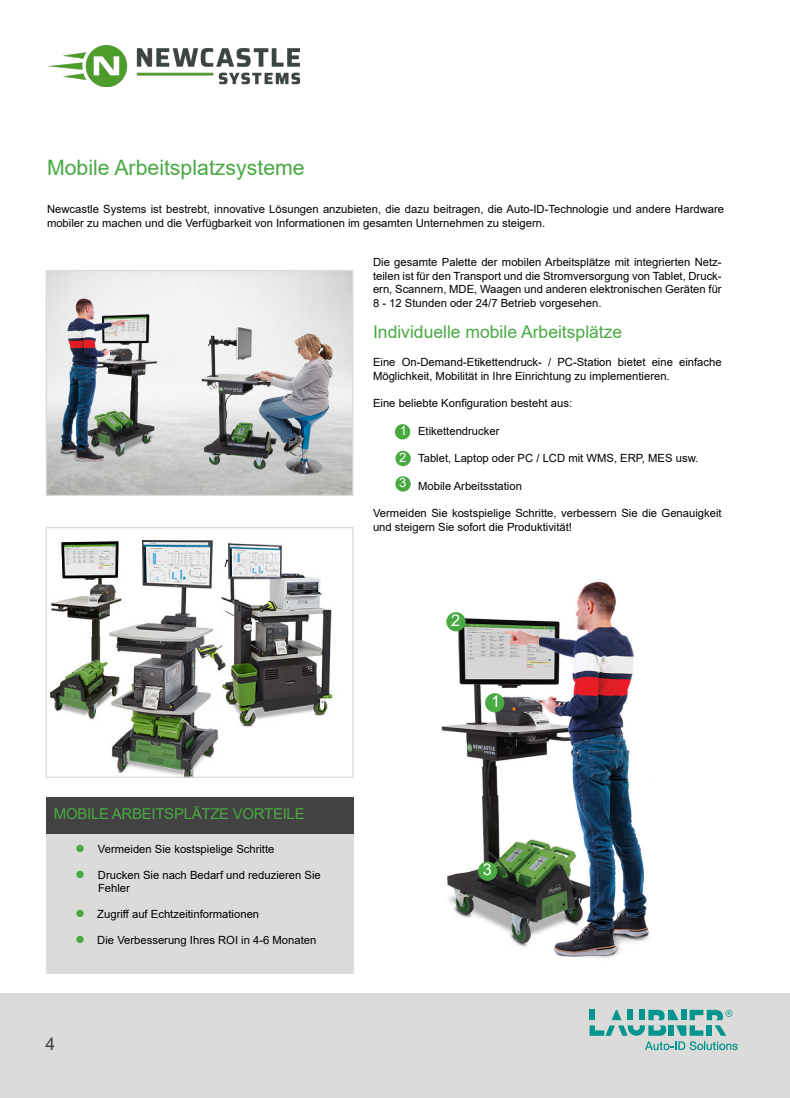
<style>
.page{position:relative;width:790px;height:1098px;background:#fff}
.page>*{position:absolute;margin:0;border:0;box-sizing:border-box;transform-origin:0 0}
.t1{font:21.25px "Arial";color:#49a942}
.t2{font:17.5px "Arial";color:#49a942}
.t3{font:17.5px "Arial";color:#434243}
.t4{font:16.25px "Arial";color:#fff}
.t5{font:15px "Arial";letter-spacing:-.02em;color:#49a942}
.t6{font:13px "Arial";color:#fff}
.t7{font:11.25px/13.8px "Arial";color:#000}
.s1{color:#49a942}
</style>
<div class="page">
<img style="left:441px;top:581px;width:208px;height:378px">
<div style="left:0;top:993px;width:789px;height:104px;background:#dbdbd9"></div>
<img style="left:48px;top:272px;width:303px;height:222px">
<div style="left:46px;top:270px;width:307px;height:226px;border:1px solid #dbdbd9"></div>
<div style="left:46px;top:797px;width:307px;height:177px;background:#dbdbd9"></div>
<div style="left:46px;top:796px;width:307px;height:37px;background:#434243"></div>
<div style="left:448px;top:614px;width:15px;height:15px;background:#49a942;border-radius:50%"></div>
<div style="left:446px;top:612px;width:19px;height:19px;border:4px solid #49a942;border-radius:50%"></div>
<div style="left:479px;top:863px;width:16px;height:15px;background:#49a942;border-radius:50%"></div>
<div style="left:477px;top:861px;width:20px;height:19px;border:4px solid #49a942;border-radius:50%"></div>
<div style="left:486px;top:695px;width:16px;height:15px;background:#49a942;border-radius:50%"></div>
<div style="left:485px;top:693px;width:19px;height:19px;border:4px solid #49a942;border-radius:50%"></div>
<img style="left:49px;top:540px;width:284px;height:235px">
<div style="left:46px;top:527px;width:307px;height:250px;border:1px solid #dbdbd9"></div>
<div style="left:396px;top:452px;width:13px;height:12px;background:#49a942;border-radius:50%"></div>
<div style="left:395px;top:451px;width:15px;height:15px;border:3px solid #49a942;border-radius:50%"></div>
<div style="left:396px;top:477px;width:13px;height:13px;background:#49a942;border-radius:50%"></div>
<div style="left:395px;top:476px;width:15px;height:15px;border:3px solid #49a942;border-radius:50%"></div>
<div style="left:396px;top:425px;width:12px;height:13px;background:#49a942;border-radius:50%"></div>
<div style="left:394px;top:424px;width:16px;height:15px;border:3px solid #49a942;border-radius:50%"></div>
<img style="left:48px;top:45px;width:251px;height:41px">
<svg style="left:645px;top:1041px;width:92px;height:9px"></svg>
<svg style="left:589px;top:1009px;width:143px;height:26px"></svg>
<p class="t1" style="left:47px;top:153px;width:259px">Mobile Arbeitsplatzsysteme</p>
<p class="t7" style="left:47px;top:202px;width:678px">Newcastle Systems ist bestrebt, innovative Lösungen anzubieten, die dazu beitragen, die Auto-ID-Technologie und andere Hardware mobiler zu machen und die Verfügbarkeit von Informationen im gesamten Unternehmen zu steigern.</p>
<p class="t7" style="left:373px;top:255px;width:350px;text-align:justify">Die gesamte Palette der mobilen Arbeitsplätze mit integrierten Netz&shy;teilen ist für den Transport und die Stromversorgung von Tablet, Druck&shy;ern, Scannern, MDE, Waagen und anderen elektronischen Geräten für 8 - 12 Stunden oder 24/7 Betrieb vorgesehen.</p>
<p class="t2" style="left:373px;top:320px;width:251px">Individuelle mobile Arbeitsplätze</p>
<p class="t7" style="left:373px;top:355px;width:350px">Eine On-Demand-Etikettendruck- / PC-Station bietet eine einfache<br>Möglichkeit, Mobilität in Ihre Einrichtung zu implementieren.</p>
<p class="t7" style="left:373px;top:396px;width:200px">Eine beliebte Konfiguration besteht aus:</p>
<p class="t7" style="left:418px;top:424px;width:83px">Etikettendrucker</p>
<p class="t7" style="left:418px;top:451px;width:281px">Tablet, Laptop oder PC / LCD mit WMS, ERP, MES usw.</p>
<p class="t7" style="left:418px;top:479px;width:105px">Mobile Arbeitsstation</p>
<p class="t7" style="left:373px;top:506px;width:350px">Vermeiden Sie kostspielige Schritte, verbessern Sie die Genauigkeit und steigern Sie sofort die Produktivität!</p>
<p class="t6" style="left:399px;top:421px;width:9px">1</p>
<p class="t6" style="left:399px;top:448px;width:9px">2</p>
<p class="t6" style="left:399px;top:473px;width:9px">3</p>
<p class="t5" style="left:54px;top:803px;width:252px">MOBILE ARBEITSPLÄTZE VORTEILE</p>
<p class="t7" style="left:75px;top:842px;width:200px"><span class="s1">●</span> Vermeiden Sie kostspielige Schritte</p>
<p class="t7" style="left:98px;top:869px;width:224px;line-height:12.5px;text-indent:-23px"><span class="s1">●</span> Drucken Sie nach Bedarf und reduzieren Sie<br>Fehler</p>
<p class="t7" style="left:75px;top:907px;width:185px"><span class="s1">●</span> Zugriff auf Echtzeitinformationen</p>
<p class="t7" style="left:75px;top:933px;width:242px"><span class="s1">●</span> Die Verbesserung Ihres ROI in 4-6 Monaten</p>
<p class="t3" style="left:46px;top:1031px;width:11px">4</p>
<p class="t4" style="left:451px;top:609px;width:11px">2</p>
<p class="t4" style="left:491px;top:690px;width:11px">1</p>
<p class="t4" style="left:482px;top:858px;width:11px">3</p>
</div>
